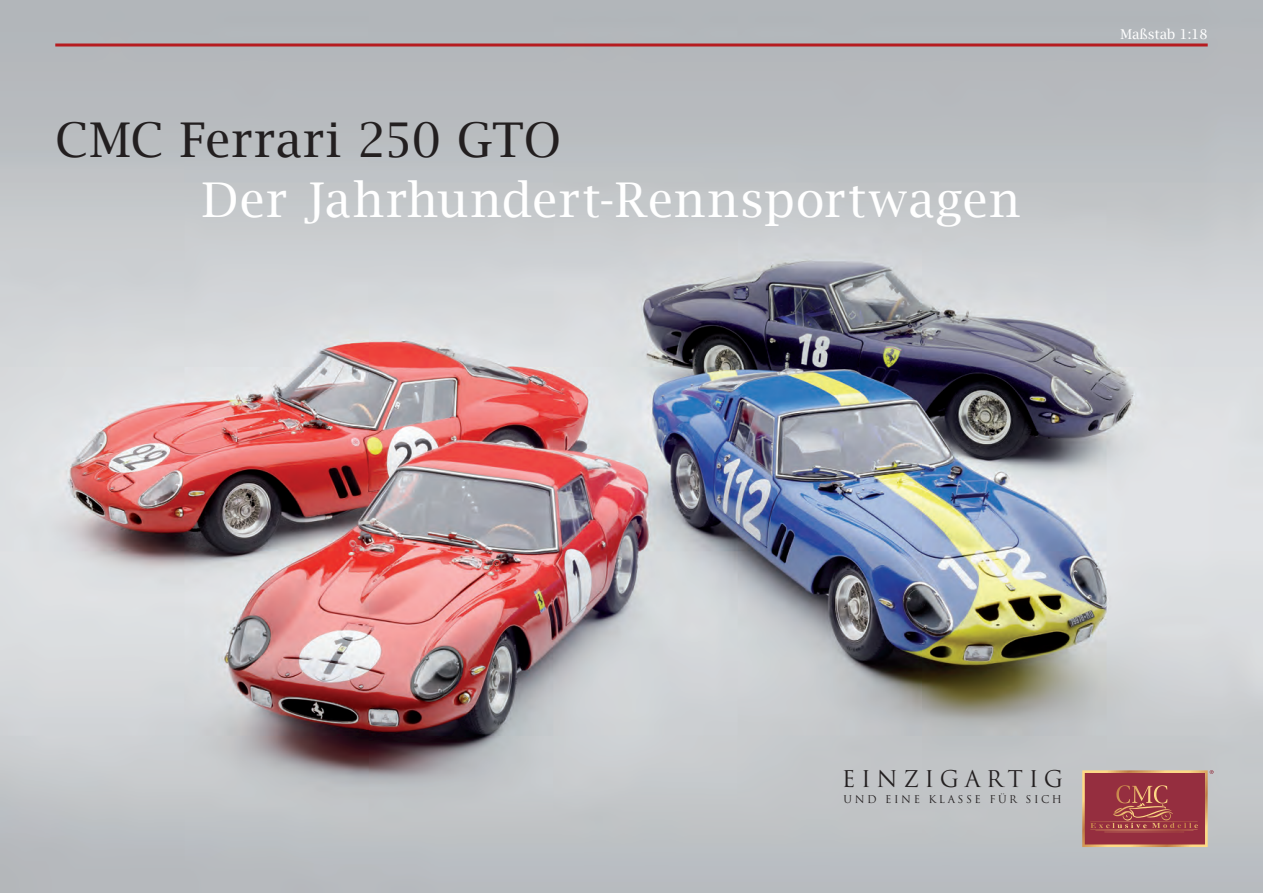
<style>
.page{position:relative;width:1263px;height:893px;background:#fff}
.page>*{position:absolute;margin:0;border:0;box-sizing:border-box;transform-origin:0 0}
.t1{font:48px "Lucida Bright";letter-spacing:.025em;color:#fff}
.t2{font:48px "Lucida Bright";color:#231f20}
.t3{font:22.5px "Trajan Pro";letter-spacing:.25em;color:#231f20}
.t4{font:13.5px "Lucida Bright";color:#fff}
.t5{font:10.5px "Trajan Pro";letter-spacing:.24em;color:#231f20}
</style>
<div class="page">
<img style="left:0;top:0;width:1263px;height:893px">
<hr style="left:55px;top:44px;width:1153px;height:3px;background:#b61c20">
<svg style="left:1082px;top:770px;width:131px;height:77px;background:#a54c4d"></svg>
<p class="t2" style="left:55px;top:112px;width:507px">CMC Ferrari 250 GTO</p>
<p class="t1" style="left:202px;top:172px;width:819px">Der Jahrhundert-Rennsportwagen</p>
<p class="t4" style="left:1120px;top:26px;width:89px">Maßstab 1:18</p>
<p class="t3" style="left:842px;top:765px;width:223px">EINZIGARTIG</p>
<p class="t5" style="left:844px;top:793px;width:220px">UND EINE KLASSE FÜR SICH</p>
</div>
